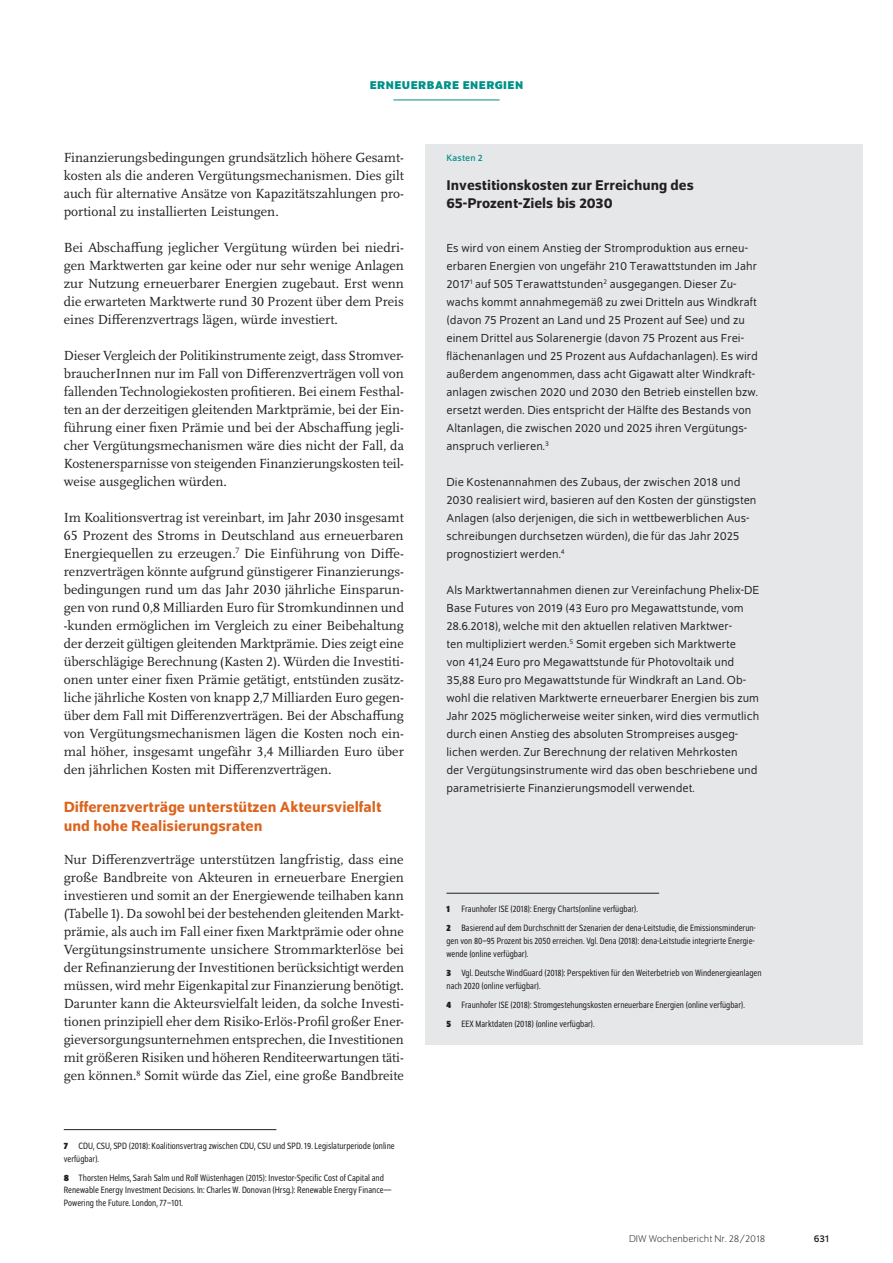
<style>
.page{position:relative;width:893px;height:1263px;background:#fff}
.page>*{position:absolute;margin:0;border:0;box-sizing:border-box;transform-origin:0 0}
.t1{font:500 15.75px/19.5px "Schumpeter";color:#dc641c}
.t2{font:500 15px/18px "Schumpeter";color:#231f20}
.t3{font:13.8px/18px "Scala Pro";color:#231f20;text-align:justify}
.t4{font:12.3px/18px "Schumpeter Blond";letter-spacing:.005em;color:#231f20}
.t5{font:700 12px "Schumpeter";color:#009188}
.t6{font:300 10.5px "Schumpeter";color:#231f20}
.t7{font:10.5px "Schumpeter";color:#231f20}
.t8{font:semi-condensed 9.75px/12.8px "Schumpeter Blond";color:#231f20}
.t9{font:9.75px "Schumpeter";letter-spacing:.01em;color:#009188}
.s1{font-family:"Schumpeter";font-weight:700}
</style>
<div class="page">
<hr style="left:393px;top:100px;width:107px;height:1px;background:#009188">
<hr style="left:64px;top:1129px;width:212px;height:1px;background:#231f20">
<div style="left:425px;top:144px;width:438px;height:900px;background:#e6e7e9"></div>
<hr style="left:446px;top:893px;width:213px;height:1px;background:#231f20">
<p class="t5" style="left:370px;top:79px;width:17px">ERNEUERBARE</p>
<p class="t5" style="left:463px;top:79px;width:16px">ENERGIEN</p>
<p class="t3" style="left:64px;top:148px;width:342px">Finanzierungsbedingungen grundsätzlich höhere Gesamt&shy;kosten als die anderen Vergütungsmechanismen. Dies gilt auch für alternative Ansätze von Kapazitätszahlungen pro&shy;portional zu installierten Leistungen.</p>
<p class="t3" style="left:64px;top:238px;width:342px">Bei Abschaffung jeglicher Vergütung würden bei niedri&shy;gen Marktwerten gar keine oder nur sehr wenige Anlagen zur Nutzung erneuerbarer Energien zugebaut. Erst wenn die erwarteten Marktwerte rund 30 Prozent über dem Preis eines Differenzvertrags lägen, würde investiert.</p>
<p class="t3" style="left:64px;top:346px;width:342px">Dieser Vergleich der Politikinstrumente zeigt, dass Stromver&shy;braucherInnen nur im Fall von Differenzverträgen voll von fallenden Technologiekosten profitieren. Bei einem Festhal&shy;ten an der derzeitigen gleitenden Marktprämie, bei der Ein&shy;führung einer fixen Prämie und bei der Abschaffung jegli&shy;cher Vergütungsmechanismen wäre dies nicht der Fall, da Kostenersparnisse von steigenden Finanzierungskosten teil&shy;weise ausgeglichen würden.</p>
<p class="t3" style="left:64px;top:508px;width:342px">Im Koalitionsvertrag ist vereinbart, im Jahr 2030 insgesamt 65 Prozent des Stroms in Deutschland aus erneuerbaren Energiequellen zu erzeugen.<sup>7</sup> Die Einführung von Diffe&shy;renzverträgen könnte aufgrund günstigerer Finanzierungs&shy;bedingungen rund um das Jahr 2030 jährliche Einsparun&shy;gen von rund 0,8 Milliarden Euro für Stromkundinnen und -kunden ermöglichen im Vergleich zu einer Beibehaltung der derzeit gültigen gleitenden Marktprämie. Dies zeigt eine überschlägige Berechnung (Kasten 2). Würden die Investiti&shy;onen unter einer fixen Prämie getätigt, entstünden zusätz&shy;liche jährliche Kosten von knapp 2,7 Milliarden Euro gegen&shy;über dem Fall mit Differenzverträgen. Bei der Abschaffung von Vergütungsmechanismen lägen die Kosten noch ein&shy;mal höher, insgesamt ungefähr 3,4 Milliarden Euro über den jährlichen Kosten mit Differenzverträgen.</p>
<p class="t1" style="left:64px;top:797px;width:319px">Differenzverträge unterstützen Akteursvielfalt und hohe Realisierungsraten</p>
<p class="t3" style="left:64px;top:850px;width:342px">Nur Differenzverträge unterstützen langfristig, dass eine große Bandbreite von Akteuren in erneuerbare Energien investieren und somit an der Energiewende teilhaben kann (Tabelle 1). Da sowohl bei der bestehenden gleitenden Markt&shy;prämie, als auch im Fall einer fixen Marktprämie oder ohne Vergütungsinstrumente unsichere Strommarkterlöse bei der Refinanzierung der Investitionen berücksichtigt werden müssen, wird mehr Eigenkapital zur Finanzierung benötigt.<br>Darunter kann die Akteursvielfalt leiden, da solche Investi&shy;tionen prinzipiell eher dem Risiko-Erlös-Profil großer Ener&shy;gieversorgungsunternehmen entsprechen, die Investitionen mit größeren Risiken und höheren Renditeerwartungen täti&shy;gen können.<sup>8</sup> Somit würde das Ziel, eine große Bandbreite</p>
<p class="t8" style="left:64px;top:1139px;width:332px"><span class="s1">7</span> CDU, CSU, SPD (2018): Koalitionsvertrag zwischen CDU, CSU und SPD. 19. Legislaturperiode (online verfügbar).</p>
<p class="t8" style="left:64px;top:1171px;width:329px"><span class="s1">8</span> Thorsten Helms, Sarah Salm und Rolf Wüstenhagen (2015): Investor-Specific Cost of Capital and<br>Renewable Energy Investment Decisions. In: Charles W. Donovan (Hrsg.): Renewable Energy Finance—<br>Powering the Future. London, 77–101.</p>
<p class="t9" style="left:446px;top:154px;width:38px">Kasten 2</p>
<p class="t2" style="left:446px;top:176px;width:249px">Investitionskosten zur Erreichung des<br>65-Prozent-Ziels bis 2030</p>
<p class="t4" style="left:446px;top:239px;width:313px">Es wird von einem Anstieg der Stromproduktion aus erneu&shy;erbaren Energien von ungefähr 210 Terawattstunden im Jahr 2017<sup>1</sup> auf 505 Terawattstunden<sup>2</sup> ausgegangen. Dieser Zu&shy;wachs kommt annahmegemäß zu zwei Dritteln aus Windkraft (davon 75 Prozent an Land und 25 Prozent auf See) und zu einem Drittel aus Solarenergie (davon 75 Prozent aus Frei&shy;flächenanlagen und 25 Prozent aus Aufdachanlagen). Es wird außerdem angenommen, dass acht Gigawatt alter Windkraft&shy;anlagen zwischen 2020 und 2030 den Betrieb einstellen bzw. ersetzt werden. Dies entspricht der Hälfte des Bestands von Altanlagen, die zwischen 2020 und 2025 ihren Vergütungs&shy;anspruch verlieren.<sup>3</sup></p>
<p class="t4" style="left:446px;top:473px;width:311px">Die Kostenannahmen des Zubaus, der zwischen 2018 und 2030 realisiert wird, basieren auf den Kosten der günstigsten Anlagen (also derjenigen, die sich in wettbewerblichen Aus&shy;schreibungen durchsetzen würden), die für das Jahr 2025 prognostiziert werden.<sup>4</sup></p>
<p class="t4" style="left:446px;top:581px;width:314px">Als Marktwertannahmen dienen zur Vereinfachung Phelix-DE Base Futures von 2019 (43 Euro pro Megawattstunde, vom 28.6.2018), welche mit den aktuellen relativen Marktwer-<br>ten multipliziert werden.<sup>5</sup> Somit ergeben sich Marktwerte<br>von 41,24 Euro pro Megawattstunde für Photovoltaik und 35,88 Euro pro Megawattstunde für Windkraft an Land. Ob&shy;wohl die relativen Marktwerte erneuerbarer Energien bis zum Jahr 2025 möglicherweise weiter sinken, wird dies vermutlich durch einen Anstieg des absoluten Strompreises ausgeg&shy;lichen werden. Zur Berechnung der relativen Mehrkosten<br>der Vergütungsinstrumente wird das oben beschriebene und parametrisierte Finanzierungsmodell verwendet.</p>
<p class="t8" style="left:446px;top:900px;width:311px;line-height:19.2px"><span class="s1">1</span> Fraunhofer ISE (2018): Energy Charts(online verfügbar).<br><span class="s1">2</span> Basierend auf dem Durchschnitt der Szenarien der dena-Leitstudie, die Emissionsminderun-</p>
<p class="t8" style="left:446px;top:935px;width:310px">gen von 80–95 Prozent bis 2050 erreichen. Vgl. Dena (2018): dena-Leitstudie integrierte Energie&shy;wende (online verfügbar).</p>
<p class="t8" style="left:446px;top:967px;width:317px"><span class="s1">3</span> Vgl. Deutsche WindGuard (2018): Perspektiven für den Weiterbetrieb von Windenergieanlagen nach 2020 (online verfügbar).</p>
<p class="t8" style="left:446px;top:995px;width:300px;line-height:19.2px"><span class="s1">4</span> Fraunhofer ISE (2018): Stromgestehungskosten erneuerbare Energien (online verfügbar).<br><span class="s1">5</span> EEX Marktdaten (2018) (online verfügbar).</p>
<p class="t6" style="left:629px;top:1234px;width:138px">DIW Wochenbericht Nr. 28/2018</p>
<p class="t7" style="left:814px;top:1233px;width:17px">631</p>
</div>
